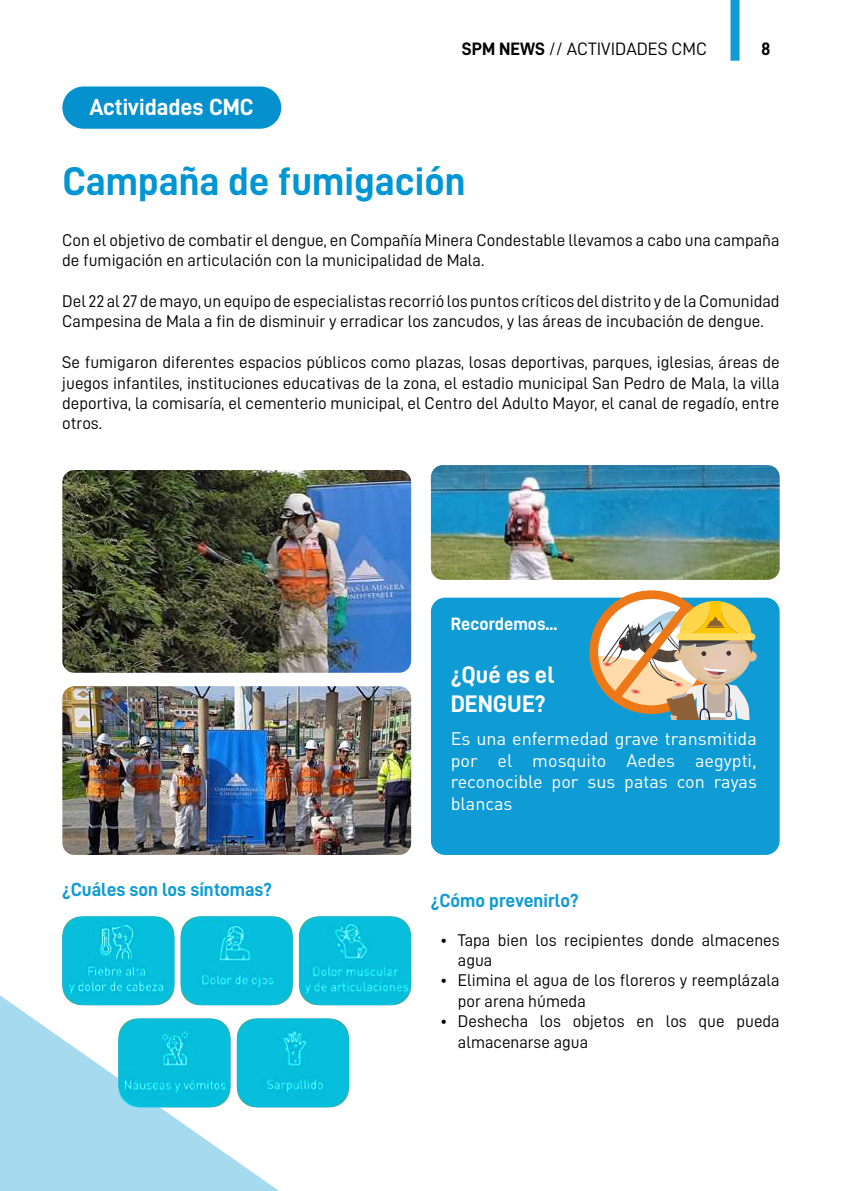
<style>
.page{position:relative;width:842px;height:1191px;background:#fff}
.page>*{position:absolute;margin:0;border:0;box-sizing:border-box;transform-origin:0 0}
.t1{font:40px "D DIN Bold";color:#0095d3}
.t2{font:24px/28.8px "D DIN Bold";color:#fff}
.t3{font:23.4px "D DIN Bold";color:#fff}
.t4{font:19px "D DIN Bold";color:#0f9bd4}
.t5{font:18px/21.6px "DIN";color:#fff;text-align:justify}
.t6{font:18px "D DIN";color:#000}
.t7{font:18px "D DIN Bold";color:#fff}
.t8{font:18px "D DIN Bold";color:#000}
.t9{font:17px/20.4px "D DIN";color:#000}
.s1{font-family:"D DIN Bold"}
</style>
<div class="page">
<div style="left:730px;top:0;width:9px;height:61px;background:#0f9bd4"></div>
<svg style="left:0;top:995px;width:279px;height:196px;fill:#a6daef"></svg>
<div style="left:62px;top:86px;width:219px;height:43px;background:#0591ce;border-radius:21px"></div>
<img style="left:62px;top:470px;width:349px;height:203px">
<img style="left:431px;top:465px;width:349px;height:115px">
<img style="left:62px;top:686px;width:349px;height:169px">
<div style="left:431px;top:597px;width:349px;height:258px;background:#0f9bd4;border-radius:14px"></div>
<img style="left:62px;top:916px;width:112px;height:89px">
<img style="left:181px;top:916px;width:112px;height:89px">
<img style="left:299px;top:916px;width:112px;height:89px">
<img style="left:237px;top:1018px;width:112px;height:89px">
<img style="left:118px;top:1018px;width:112px;height:89px">
<svg style="left:589px;top:590px;width:167px;height:130px"></svg>
<h3 class="t3" style="left:90px;top:94px;width:166px">Actividades CMC</h3>
<p class="t6" style="left:462px;top:39px;width:247px"><span class="s1">SPM NEWS</span> // ACTIVIDADES CMC</p>
<p class="t8" style="left:761px;top:39px;width:11px">8</p>
<h1 class="t1" style="left:62px;top:159px;width:405px">Campaña de fumigación</h1>
<p class="t9" style="left:62px;top:229px;width:719px">Con el objetivo de combatir el dengue, en Compañía Minera Condestable llevamos a cabo una campaña de fumigación en articulación con la municipalidad de Mala.</p>
<p class="t9" style="left:62px;top:291px;width:719px">Del 22 al 27 de mayo, un equipo de especialistas recorrió los puntos críticos del distrito y de la Comunidad<br>Campesina de Mala a fin de disminuir y erradicar los zancudos, y las áreas de incubación de dengue.</p>
<p class="t9" style="left:62px;top:352px;width:719px;text-align:justify">Se fumigaron diferentes espacios públicos como plazas, losas deportivas, parques, iglesias, áreas de juegos infantiles, instituciones educativas de la zona, el estadio municipal San Pedro de Mala, la villa deportiva, la comisaría, el cementerio municipal, el Centro del Adulto Mayor, el canal de regadío, entre otros.</p>
<p class="t4" style="left:62px;top:879px;width:211px">¿Cuáles son los síntomas?</p>
<p class="t7" style="left:451px;top:614px;width:108px">Recordemos...</p>
<h2 class="t2" style="left:451px;top:660px;width:105px">¿Qué es el<br>DENGUE?</h2>
<p class="t5" style="left:451px;top:727px;width:308px">Es una enfermedad grave transmitida por el mosquito Aedes aegypti, reconocible por sus patas con rayas blancas</p>
<p class="t4" style="left:431px;top:890px;width:149px">¿Cómo prevenirlo?</p>
<p class="t9" style="left:458px;top:929px;width:323px;text-indent:-18px">• Tapa bien los recipientes donde almacenes agua</p>
<p class="t9" style="left:458px;top:970px;width:323px;text-indent:-18px">• Elimina el agua de los floreros y reemplázala por arena húmeda</p>
<p class="t9" style="left:458px;top:1011px;width:323px;text-indent:-18px">• Deshecha los objetos en los que pueda almacenarse agua</p>
</div>
